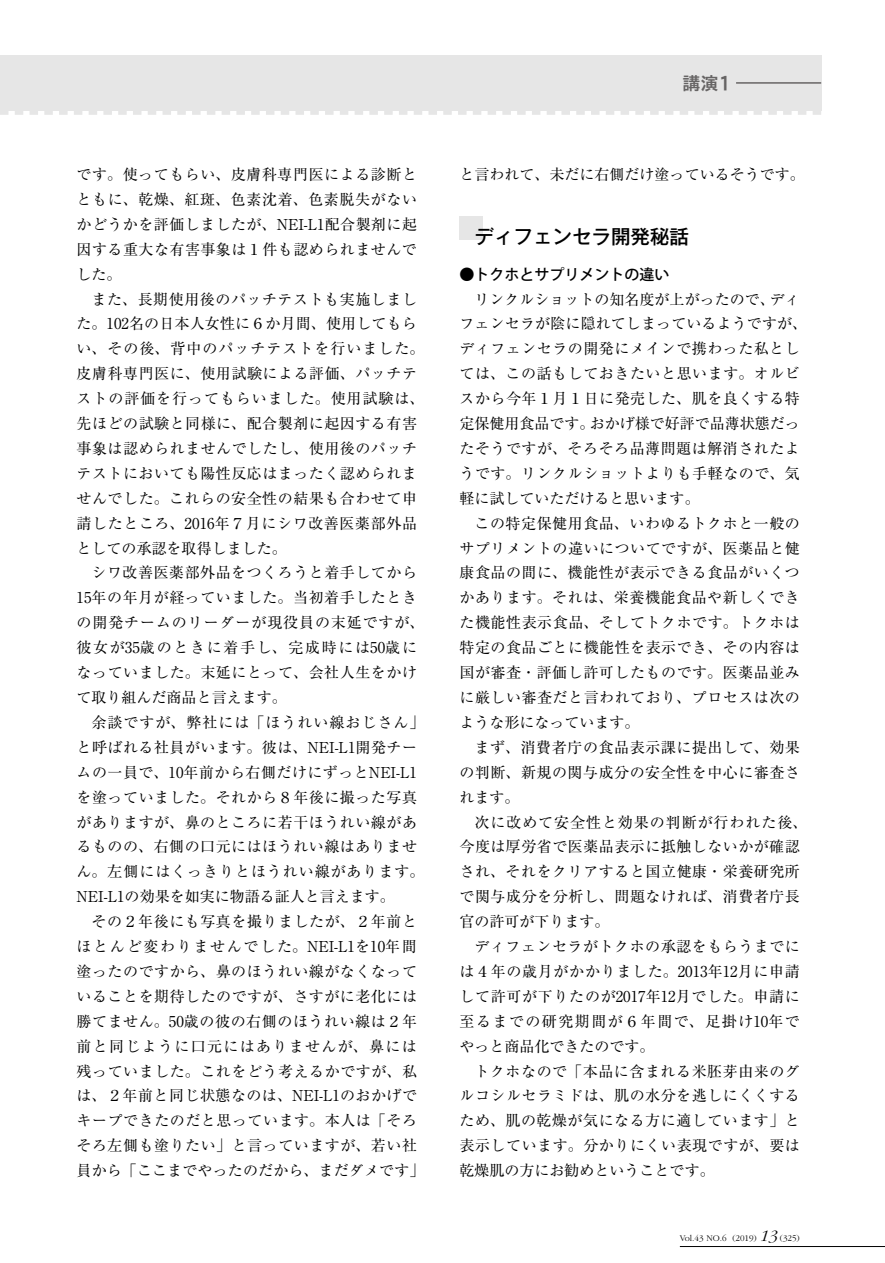
<style>
.page{position:relative;width:885px;height:1263px;background:#fff}
.page>*{position:absolute;margin:0;border:0;box-sizing:border-box;transform-origin:0 0}
.t1{font:500 19.5px "Gothic MB101 Pro";color:#000}
.t2{font:18px "TB Go Std B";color:#666464}
.t3{font:15px/24.9px "Ryumin Pro";letter-spacing:.035em;color:#000;text-align:justify}
.t4{font:15px "Ryumin Pro";color:#000}
.t5{font:500 15px "Koz Go Pro";color:#000}
.t6{font:300 9px "Garamond";color:#000}
.s1{font-style:italic;font-size:16.5px}
</style>
<div class="page">
<hr style="left:679px;top:1246px;width:205px;height:1px;background:#000">
<div style="left:0;top:55px;width:821px;height:56px;background:#e6e6e6"></div>
<svg style="left:0;top:111px;width:821px;height:4px"></svg>
<hr style="left:736px;top:82px;width:85px;height:2px;background:#666464">
<div style="left:459px;top:217px;width:24px;height:23px;background:#e6e6e6"></div>
<p class="t3" style="left:77px;top:161px;width:342px">です。使ってもらい、皮膚科専門医による診断とともに、乾燥、紅斑、色素沈着、色素脱失がないかどうかを評価しましたが、NEI-L1配合製剤に起因する重大な有害事象は１件も認められませんでした。</p>
<p class="t3" style="left:77px;top:285px;width:349px;text-align:left;text-indent:15px">また、長期使用後のパッチテストも実施しました。102名の日本人女性に６か月間、使用してもらい、その後、背中のパッチテストを行いました。皮膚科専門医に、使用試験による評価、パッチテストの評価を行ってもらいました。使用試験は、先ほどの試験と同様に、配合製剤に起因する有害事象は認められませんでしたし、使用後のパッチテストにおいても陽性反応はまったく認められませんでした。これらの安全性の結果も合わせて申請したところ、2016年７月にシワ改善医薬部外品としての承認を取得しました。</p>
<p class="t3" style="left:77px;top:559px;width:349px;text-align:left;text-indent:15px">シワ改善医薬部外品をつくろうと着手してから<br>15年の年月が経っていました。当初着手したときの開発チームのリーダーが現役員の末延ですが、彼女が35歳のときに着手し、完成時には50歳になっていました。末延にとって、会社人生をかけて取り組んだ商品と言えます。</p>
<p class="t3" style="left:77px;top:709px;width:349px;text-align:left;text-indent:15px">余談ですが、弊社には「ほうれい線おじさん」と呼ばれる社員がいます。彼は、NEI-L1開発チームの一員で、10年前から右側だけにずっとNEI-L1を塗っていました。それから８年後に撮った写真がありますが、鼻のところに若干ほうれい線があるものの、右側の口元にはほうれい線はありません。左側にはくっきりとほうれい線があります。<br>NEI-L1の効果を如実に物語る証人と言えます。</p>
<p class="t3" style="left:77px;top:908px;width:349px;text-align:center">その２年後にも写真を撮りましたが、２年前と<br>ほとんど変わりませんでした。NEI-L1を10年間塗ったのですから、鼻のほうれい線がなくなっていることを期待したのですが、さすがに老化には勝てません。50歳の彼の右側のほうれい線は２年前と同じように口元にはありませんが、鼻には残っていました。これをどう考えるかですが、私は、２年前と同じ状態なのは、NEI-L1のおかげでキープできたのだと思っています。本人は「そろそろ左側も塗りたい」と言っていますが、若い社員から「ここまでやったのだから、まだダメです」</p>
<p class="t2" style="left:682px;top:68px;width:51px">講演1</p>
<p class="t4" style="left:459px;top:163px;width:346px">と言われて、未だに右側だけ塗っているそうです。</p>
<h1 class="t1" style="left:474px;top:220px;width:216px">ディフェンセラ開発秘話</h1>
<p class="t5" style="left:459px;top:264px;width:211px">●トクホとサプリメントの違い</p>
<p class="t3" style="left:459px;top:285px;width:349px;text-align:left;text-indent:15px">リンクルショットの知名度が上がったので、ディフェンセラが陰に隠れてしまっているようですが、ディフェンセラの開発にメインで携わった私としては、この話もしておきたいと思います。オルビスから今年１月１日に発売した、肌を良くする特定保健用食品です。おかげ様で好評で品薄状態だったそうですが、そろそろ品薄問題は解消されたようです。リンクルショットよりも手軽なので、気軽に試していただけると思います。</p>
<p class="t3" style="left:459px;top:510px;width:342px;text-indent:15px">この特定保健用食品、いわゆるトクホと一般のサプリメントの違いについてですが、医薬品と健康食品の間に、機能性が表示できる食品がいくつかあります。それは、栄養機能食品や新しくできた機能性表示食品、そしてトクホです。トクホは特定の食品ごとに機能性を表示でき、その内容は国が審査・評価し許可したものです。医薬品並みに厳しい審査だと言われており、プロセスは次のような形になっています。</p>
<p class="t3" style="left:459px;top:734px;width:342px;text-indent:15px">まず、消費者庁の食品表示課に提出して、効果の判断、新規の関与成分の安全性を中心に審査されます。</p>
<p class="t3" style="left:459px;top:808px;width:349px;text-align:left;text-indent:15px">次に改めて安全性と効果の判断が行われた後、今度は厚労省で医薬品表示に抵触しないかが確認され、それをクリアすると国立健康・栄養研究所で関与成分を分析し、問題なければ、消費者庁長官の許可が下ります。</p>
<p class="t3" style="left:459px;top:933px;width:342px;text-indent:15px">ディフェンセラがトクホの承認をもらうまでには４年の歳月がかかりました。2013年12月に申請して許可が下りたのが2017年12月でした。申請に至るまでの研究期間が６年間で、足掛け10年でやっと商品化できたのです。</p>
<p class="t3" style="left:459px;top:1057px;width:342px;text-indent:15px">トクホなので「本品に含まれる米胚芽由来のグルコシルセラミドは、肌の水分を逃しにくくするため、肌の乾燥が気になる方に適しています」と表示しています。分かりにくい表現ですが、要は乾燥肌の方にお勧めということです。</p>
<p class="t6" style="left:679px;top:1233px;width:121px">Vol.43 NO.6 (2019) <span class="s1">13</span> (325)</p>
</div>
